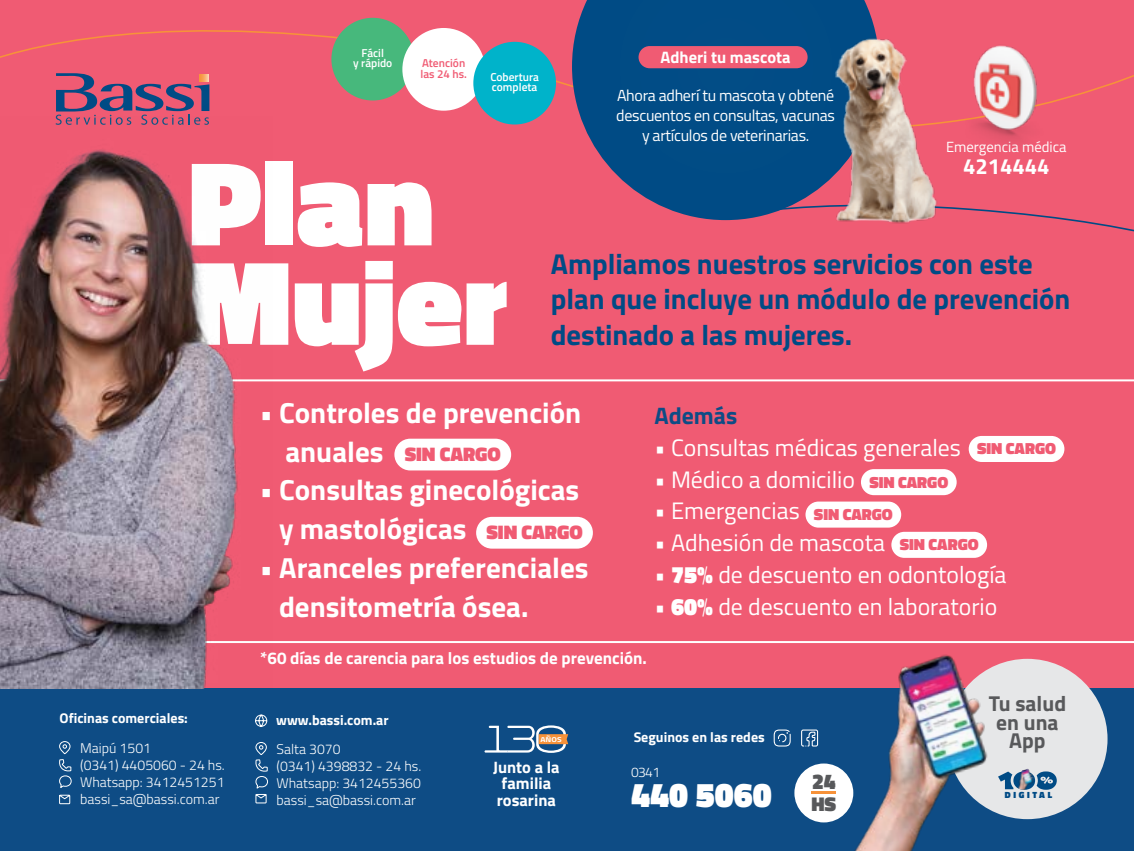
<style>
.page{position:relative;width:1134px;height:851px;background:#fff}
.page>*{position:absolute;margin:0;border:0;box-sizing:border-box;transform-origin:0 0}
.t1{font:900 121.4px/99.4px "Titillium Web";color:#fff}
.t2{font:900 34.6px "Titillium Web";color:#fff}
.t3{font:700 29px/38.6px "Titillium Web";color:#fff}
.t4{font:700 28.8px/35.4px "Titillium Web";color:#004b85}
.t5{font:23.8px "Titillium Web";color:#fff}
.t6{font:700 23.8px "Titillium Web";color:#0e4c85}
.t7{font:700 22px "Titillium Web";color:#fff}
.t8{font:700 21.6px/18.6px "Titillium Web";color:#58595b;text-align:center}
.t9{font:900 21.4px "Titillium Web";color:#58595b}
.t10{font:900 20.2px "Titillium Web";color:#58595b}
.t11{font:900 19.8px "Titillium Web";color:#f05b73}
.t12{font:700 17px "Titillium Web";color:#fff}
.t13{font:700 16.6px "Titillium Web";color:#fff}
.t14{font:700 16.4px/16.4px "Titillium Web";color:#fff}
.t15{font:900 16.2px "Titillium Web";color:#f05b73}
.t16{font:16px/20px "Titillium Web";letter-spacing:-.02em;color:#fff;text-align:center}
.t17{font:14.8px "Titillium Web";color:#fff}
.t18{font:300 14px/16.8px "Titillium Web";color:#fff}
.t19{font:700 14px "Titillium Web";color:#fff}
.t20{font:300 13.8px "Titillium Web";color:#fff}
.t21{font:600 11.4px/10.2px "Titillium Web";color:#fff;text-align:center}
.t22{font:600 11.4px/10.2px "Titillium Web";color:#f05b73}
.t23{font:900 9px "Titillium Web";letter-spacing:.295em;color:#004b85}
.t24{font:700 7px "Titillium Web";color:#fff;scale:1.2 1}
.s1{font-weight:900}
</style>
<div class="page">
<div style="left:0;top:0;width:1134px;height:688px;background:#f05b73"></div>
<hr style="left:0;top:379px;width:1134px;height:2px;background:#fff">
<hr style="left:0;top:641px;width:1134px;height:2px;background:#fff">
<svg style="left:0;top:17px;width:1134px;height:108px"></svg>
<svg style="left:572px;top:0;width:307px;height:220px;background:#1c4d83"></svg>
<div style="left:0;top:688px;width:1134px;height:162px;background:#0e4c85"></div>
<svg style="left:56px;top:73px;width:153px;height:43px"></svg>
<div style="left:947px;top:658px;width:160px;height:161px;background:#e6e7e8;border-radius:50%"></div>
<svg style="left:255px;top:714px;width:12px;height:13px"></svg>
<svg style="left:59px;top:794px;width:11px;height:10px"></svg>
<svg style="left:59px;top:741px;width:13px;height:47px"></svg>
<svg style="left:255px;top:742px;width:13px;height:61px"></svg>
<svg style="left:484px;top:725px;width:84px;height:27px"></svg>
<div style="left:794px;top:763px;width:59px;height:59px;background:#fff;border-radius:50%"></div>
<img style="left:808px;top:654px;width:198px;height:196px">
<svg style="left:998px;top:771px;width:59px;height:18px"></svg>
<img style="left:1013px;top:768px;width:21px;height:21px">
<div style="left:638px;top:46px;width:170px;height:22px;background:#f05b73;border-radius:11px"></div>
<svg style="left:744px;top:202px;width:390px;height:30px"></svg>
<img style="left:946px;top:39px;width:117px;height:102px">
<div style="left:331px;top:18px;width:83px;height:82px;background:#47b87c;border-radius:50%"></div>
<div style="left:402px;top:28px;width:83px;height:83px;background:#fff;border-radius:50%"></div>
<div style="left:473px;top:42px;width:83px;height:82px;background:#00b3ca;border-radius:50%"></div>
<div style="left:969px;top:436px;width:95px;height:26px;background:#fff;border-radius:13px"></div>
<div style="left:476px;top:516px;width:117px;height:32px;background:#fff;border-radius:16px"></div>
<div style="left:394px;top:438px;width:117px;height:32px;background:#fff;border-radius:16px"></div>
<div style="left:861px;top:469px;width:96px;height:26px;background:#fff;border-radius:13px"></div>
<div style="left:891px;top:531px;width:96px;height:26px;background:#fff;border-radius:13px"></div>
<div style="left:805px;top:501px;width:96px;height:26px;background:#fff;border-radius:13px"></div>
<img style="left:0;top:116px;width:273px;height:572px">
<img style="left:818px;top:32px;width:128px;height:193px">
<svg style="left:801px;top:729px;width:17px;height:17px"></svg>
<svg style="left:774px;top:729px;width:17px;height:17px"></svg>
<p class="t21" style="left:353px;top:47px;width:41px">Fácil<br>y rápido</p>
<p class="t22" style="left:420px;top:58px;width:48px">Atención las 24 hs.</p>
<p class="t21" style="left:490px;top:71px;width:50px;text-align:left">Cobertura completa</p>
<h1 class="t1" style="left:188px;top:153px;width:321px">Plan<br>Mujer</h1>
<p class="t13" style="left:661px;top:44px;width:132px">Adheri tu mascota</p>
<p class="t16" style="left:616px;top:85px;width:220px">Ahora adherí tu mascota y obtené descuentos en consultas, vacunas y artículos de veterinarias.</p>
<p class="t17" style="left:946px;top:136px;width:122px">Emergencia médica</p>
<h3 class="t7" style="left:963px;top:150px;width:88px">4214444</h3>
<h3 class="t4" style="left:551px;top:245px;width:521px">Ampliamos nuestros servicios con este plan que incluye un módulo de prevención destinado a las mujeres.</h3>
<h3 class="t3" style="left:285px;top:392px;width:297px;text-indent:-26px">• Controles de prevención anuales</h3>
<h3 class="t3" style="left:279px;top:469px;width:302px;text-indent:-19px">• Consultas ginecológicas y mastológicas</h3>
<h3 class="t3" style="left:279px;top:547px;width:311px;text-indent:-19px">• Aranceles preferenciales densitometría ósea.</h3>
<p class="t12" style="left:260px;top:645px;width:388px">*60 días de carencia para los estudios de prevención.</p>
<h3 class="t11" style="left:405px;top:439px;width:98px">SIN CARGO</h3>
<h3 class="t11" style="left:486px;top:518px;width:98px">SIN CARGO</h3>
<h3 class="t6" style="left:655px;top:397px;width:84px">Además</h3>
<h3 class="t5" style="left:655px;top:430px;width:308px">• Consultas médicas generales</h3>
<h3 class="t5" style="left:655px;top:462px;width:202px">• Médico a domicilio</h3>
<h3 class="t5" style="left:655px;top:493px;width:147px">• Emergencias</h3>
<h3 class="t5" style="left:655px;top:525px;width:232px">• Adhesión de mascota</h3>
<h3 class="t5" style="left:655px;top:557px;width:353px">• <span class="s1">75%</span> de descuento en odontología</h3>
<h3 class="t5" style="left:655px;top:589px;width:344px">• <span class="s1">60%</span> de descuento en laboratorio</h3>
<p class="t15" style="left:977px;top:437px;width:80px">SIN CARGO</p>
<p class="t15" style="left:869px;top:470px;width:80px">SIN CARGO</p>
<p class="t15" style="left:814px;top:502px;width:80px">SIN CARGO</p>
<p class="t15" style="left:900px;top:532px;width:80px">SIN CARGO</p>
<p class="t19" style="left:60px;top:707px;width:130px">Oficinas comerciales:</p>
<p class="t19" style="left:276px;top:709px;width:114px">www.bassi.com.ar</p>
<p class="t18" style="left:80px;top:739px;width:146px">Maipú 1501<br>(0341) 4405060 - 24 hs.<br>Whatsapp: 3412451251 bassi_sa@bassi.com.ar</p>
<p class="t18" style="left:277px;top:739px;width:146px">Salta 3070<br>(0341) 4398832 - 24 hs.<br>Whatsapp: 3412455360 bassi_sa@bassi.com.ar</p>
<p class="t24" style="left:540px;top:734px;width:19px">AÑOS</p>
<p class="t14" style="left:493px;top:758px;width:68px">Junto a la familia rosarina</p>
<p class="t19" style="left:634px;top:726px;width:133px">Seguinos en las redes</p>
<p class="t20" style="left:631px;top:762px;width:30px">0341</p>
<h2 class="t2" style="left:631px;top:769px;width:142px">440 5060</h2>
<h3 class="t9" style="left:812px;top:765px;width:25px">24</h3>
<h3 class="t10" style="left:811px;top:789px;width:26px">HS</h3>
<h3 class="t8" style="left:989px;top:693px;width:79px">Tu salud en una<br>App</h3>
<p class="t23" style="left:1005px;top:788px;width:49px">DIGITAL</p>
</div>
